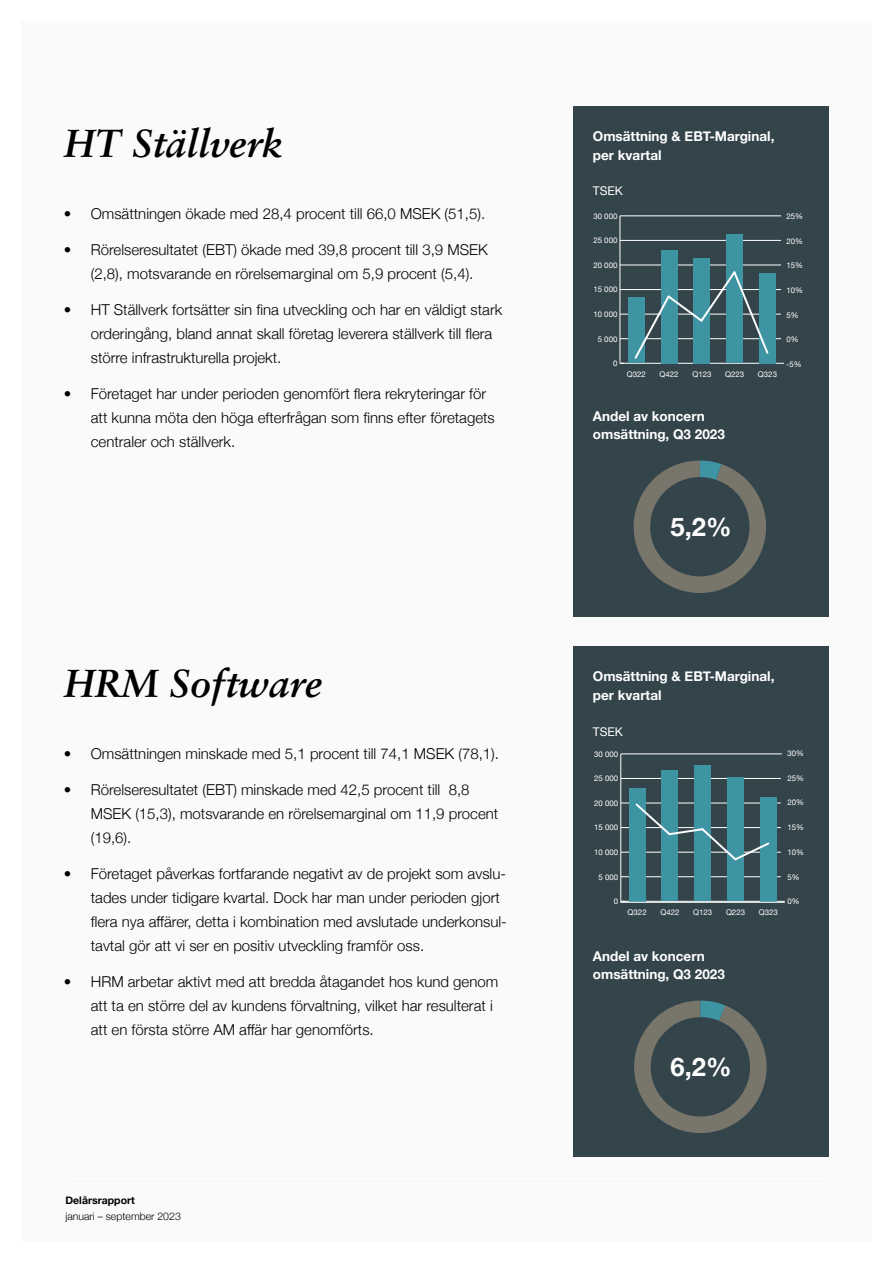
<style>
.page{position:relative;width:893px;height:1263px;background:#fff}
.page>*{position:absolute;margin:0;border:0;box-sizing:border-box;transform-origin:0 0}
.t1{font:italic 700 39px "Sabon LT Pro";color:#000}
.t2{font:700 25.5px "Helvetica Neue";color:#fff}
.t3{font:300 15px/24px "Helvetica Neue";color:#000}
.t4{font:700 13.5px/19.5px "Helvetica Neue";color:#fff}
.t5{font:12px "Helvetica Neue";color:#fff}
.t6{font:300 10.5px "Helvetica Neue";color:#000}
.t7{font:700 10.5px "Helvetica Neue";color:#000}
.t8{font:7.8px "Helvetica Neue";color:#fff}
</style>
<div class="page">
<div style="left:21px;top:21px;width:851px;height:1221px;background:#fafafa"></div>
<hr style="left:65px;top:1180px;width:765px;height:1px;background:#f9f5f3">
<div style="left:574px;top:106px;width:255px;height:511px;background:#34444b"></div>
<div style="left:574px;top:646px;width:255px;height:511px;background:#34444b"></div>
<hr style="left:620px;top:363px;width:164px;height:1px;background:#fff">
<hr style="left:620px;top:216px;width:1px;height:147px;background:#fff">
<svg style="left:619px;top:360px;width:5px;height:4px"></svg>
<hr style="left:620px;top:338px;width:161px;height:1px;background:#fff">
<hr style="left:620px;top:314px;width:161px;height:1px;background:#fff">
<hr style="left:620px;top:289px;width:161px;height:1px;background:#fff">
<hr style="left:620px;top:265px;width:161px;height:1px;background:#fff">
<hr style="left:620px;top:240px;width:161px;height:1px;background:#fff">
<hr style="left:620px;top:216px;width:161px;height:1px;background:#fff">
<div style="left:628px;top:297px;width:16px;height:66px;background:#3f94a4"></div>
<div style="left:661px;top:250px;width:16px;height:113px;background:#3f94a4"></div>
<div style="left:694px;top:258px;width:16px;height:105px;background:#3f94a4"></div>
<div style="left:726px;top:235px;width:17px;height:128px;background:#3f94a4"></div>
<div style="left:759px;top:273px;width:17px;height:90px;background:#3f94a4"></div>
<svg style="left:633px;top:270px;width:136px;height:90px"></svg>
<hr style="left:621px;top:901px;width:164px;height:1px;background:#fff">
<hr style="left:620px;top:754px;width:1px;height:147px;background:#fff">
<hr style="left:621px;top:876px;width:160px;height:1px;background:#fff">
<hr style="left:621px;top:852px;width:160px;height:1px;background:#fff">
<hr style="left:621px;top:827px;width:160px;height:1px;background:#fff">
<hr style="left:621px;top:803px;width:160px;height:1px;background:#fff">
<hr style="left:621px;top:778px;width:160px;height:1px;background:#fff">
<hr style="left:621px;top:754px;width:161px;height:1px;background:#fff">
<div style="left:629px;top:788px;width:16px;height:113px;background:#3f94a4"></div>
<div style="left:662px;top:770px;width:16px;height:131px;background:#3f94a4"></div>
<div style="left:695px;top:765px;width:16px;height:136px;background:#3f94a4"></div>
<div style="left:727px;top:777px;width:17px;height:124px;background:#3f94a4"></div>
<div style="left:760px;top:797px;width:16px;height:104px;background:#3f94a4"></div>
<hr style="left:620px;top:902px;width:165px;height:1px;background:#fff">
<svg style="left:635px;top:802px;width:135px;height:60px"></svg>
<svg style="left:633px;top:460px;width:133px;height:133px"></svg>
<svg style="left:634px;top:1000px;width:133px;height:133px"></svg>
<h1 class="t1" style="left:64px;top:119px;width:220px">HT Ställverk</h1>
<p class="t4" style="left:593px;top:127px;width:183px">Omsättning &amp; EBT-Marginal, per kvartal</p>
<p class="t5" style="left:593px;top:182px;width:32px">TSEK</p>
<p class="t3" style="left:64px;top:200px;width:423px">• Omsättningen ökade med 28,4 procent till 66,0 MSEK (51,5).</p>
<p class="t3" style="left:91px;top:236px;width:398px;text-indent:-27px">• Rörelseresultatet (EBT) ökade med 39,8 procent till 3,9 MSEK (2,8), motsvarande en rörelsemarginal om 5,9 procent (5,4).</p>
<p class="t3" style="left:91px;top:296px;width:413px;text-indent:-27px">• HT Ställverk fortsätter sin fina utveckling och har en väldigt stark orderingång, bland annat skall företag leverera ställverk till flera större infrastrukturella projekt.</p>
<p class="t3" style="left:91px;top:380px;width:405px;text-indent:-27px">• Företaget har under perioden genomfört flera rekryteringar för att kunna möta den höga efterfrågan som finns efter företagets centraler och ställverk.</p>
<p class="t8" style="left:593px;top:210px;width:26px">30 000</p>
<p class="t8" style="left:786px;top:210px;width:18px">25%</p>
<p class="t8" style="left:593px;top:235px;width:26px">25 000</p>
<p class="t8" style="left:786px;top:235px;width:18px">20%</p>
<p class="t8" style="left:593px;top:259px;width:26px">20 000</p>
<p class="t8" style="left:786px;top:260px;width:18px">15%</p>
<p class="t8" style="left:593px;top:284px;width:26px">15 000</p>
<p class="t8" style="left:786px;top:285px;width:18px">10%</p>
<p class="t8" style="left:593px;top:309px;width:26px">10 000</p>
<p class="t8" style="left:786px;top:309px;width:14px">5%</p>
<p class="t8" style="left:598px;top:333px;width:21px">5 000</p>
<p class="t8" style="left:786px;top:334px;width:14px">0%</p>
<p class="t8" style="left:613px;top:358px;width:6px">0</p>
<p class="t8" style="left:786px;top:359px;width:17px">-5%</p>
<p class="t8" style="left:627px;top:369px;width:21px">Q322</p>
<p class="t8" style="left:660px;top:369px;width:21px">Q422</p>
<p class="t8" style="left:692px;top:369px;width:21px">Q123</p>
<p class="t8" style="left:725px;top:369px;width:21px">Q223</p>
<p class="t8" style="left:758px;top:369px;width:21px">Q323</p>
<p class="t4" style="left:593px;top:408px;width:134px;line-height:18px">Andel av koncern omsättning, Q3 2023</p>
<h2 class="t2" style="left:671px;top:507px;width:62px">5,2%</h2>
<h1 class="t1" style="left:64px;top:659px;width:260px">HRM Software</h1>
<p class="t4" style="left:593px;top:667px;width:183px">Omsättning &amp; EBT-Marginal, per kvartal</p>
<p class="t5" style="left:593px;top:722px;width:32px">TSEK</p>
<p class="t3" style="left:64px;top:741px;width:437px">• Omsättningen minskade med 5,1 procent till 74,1 MSEK (78,1).</p>
<p class="t3" style="left:91px;top:777px;width:409px;text-indent:-27px">• Rörelseresultatet (EBT) minskade med 42,5 procent till 8,8<br>MSEK (15,3), motsvarande en rörelsemarginal om 11,9 procent (19,6).</p>
<p class="t3" style="left:91px;top:861px;width:417px;text-indent:-27px">• Företaget påverkas fortfarande negativt av de projekt som avslu&shy;tades under tidigare kvartal. Dock har man under perioden gjort flera nya affärer, detta i kombination med avslutade underkonsul&shy;tavtal gör att vi ser en positiv utveckling framför oss.</p>
<p class="t3" style="left:91px;top:969px;width:409px;text-indent:-27px">• HRM arbetar aktivt med att bredda åtagandet hos kund genom att ta en större del av kundens förvaltning, vilket har resulterat i att en första större AM affär har genomförts.</p>
<p class="t8" style="left:594px;top:748px;width:26px">30 000</p>
<p class="t8" style="left:594px;top:773px;width:26px">25 000</p>
<p class="t8" style="left:594px;top:797px;width:26px">20 000</p>
<p class="t8" style="left:594px;top:822px;width:26px">15 000</p>
<p class="t8" style="left:594px;top:847px;width:26px">10 000</p>
<p class="t8" style="left:599px;top:871px;width:21px">5 000</p>
<p class="t8" style="left:614px;top:896px;width:6px">0</p>
<p class="t8" style="left:628px;top:907px;width:21px">Q322</p>
<p class="t8" style="left:660px;top:907px;width:21px">Q422</p>
<p class="t8" style="left:693px;top:907px;width:21px">Q123</p>
<p class="t8" style="left:726px;top:907px;width:21px">Q223</p>
<p class="t8" style="left:759px;top:907px;width:21px">Q323</p>
<p class="t4" style="left:593px;top:948px;width:134px;line-height:18px">Andel av koncern omsättning, Q3 2023</p>
<h2 class="t2" style="left:671px;top:1047px;width:62px">6,2%</h2>
<p class="t8" style="left:787px;top:748px;width:18px">30%</p>
<p class="t8" style="left:787px;top:772px;width:18px">25%</p>
<p class="t8" style="left:787px;top:797px;width:18px">20%</p>
<p class="t8" style="left:787px;top:822px;width:18px">15%</p>
<p class="t8" style="left:787px;top:846px;width:18px">10%</p>
<p class="t8" style="left:787px;top:871px;width:14px">5%</p>
<p class="t8" style="left:787px;top:896px;width:14px">0%</p>
<p class="t7" style="left:65px;top:1192px;width:71px">Delårsrapport</p>
<p class="t6" style="left:65px;top:1208px;width:117px">januari – september 2023</p>
</div>
